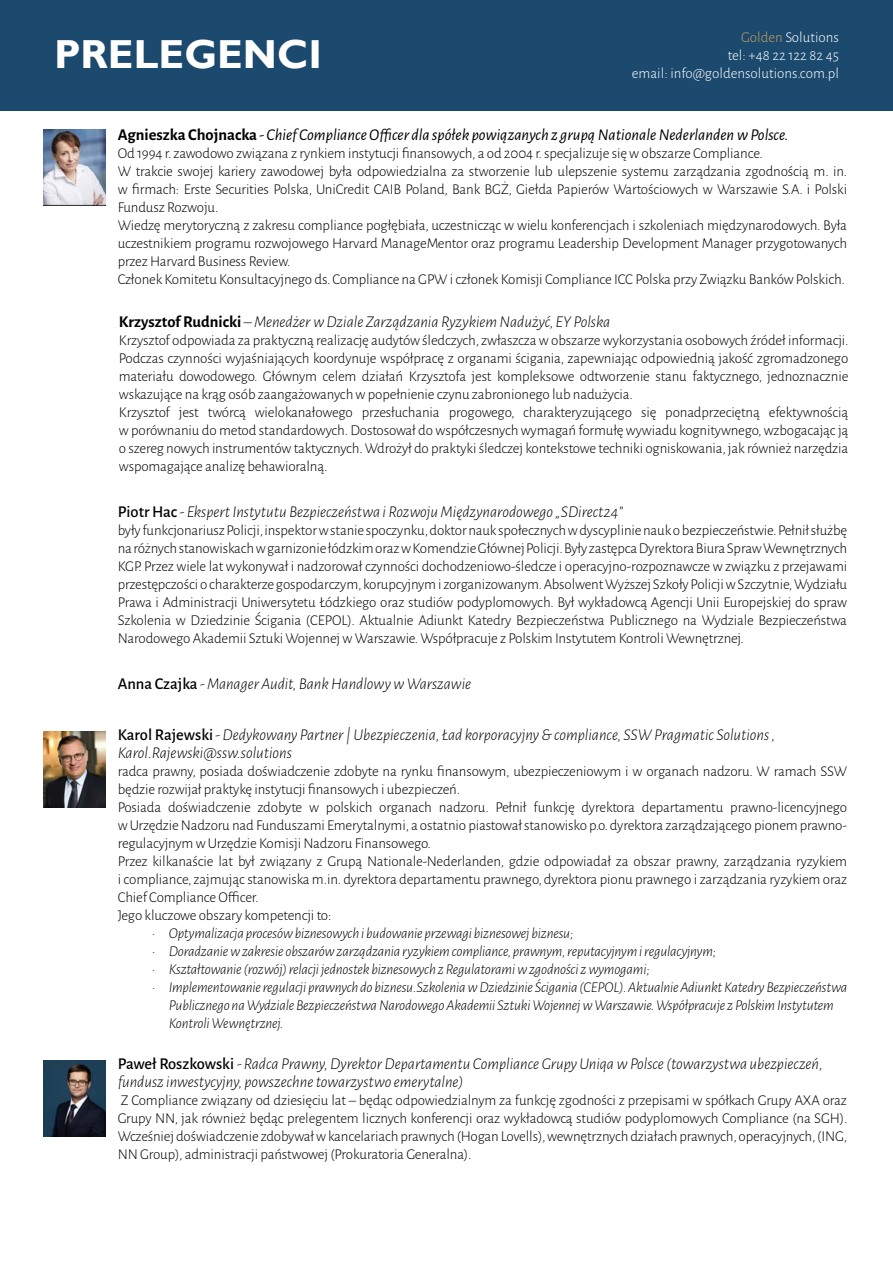
<style>
.page{position:relative;width:893px;height:1263px;background:#fff}
.page>*{position:absolute;margin:0;border:0;box-sizing:border-box;transform-origin:0 0}
.t1{font:700 40.5px "Gill Sans";color:#fff}
.t2{font:italic 300 16.5px/18px "Alegreya Sans";color:#000}
.t3{font:italic 16.5px "Alegreya Sans";color:#000}
.t4{font:300 15px/18px "Alegreya Sans";letter-spacing:-.01em;color:#000}
.t5{font:italic 300 15px/18px "Alegreya Sans";letter-spacing:-.01em;color:#000}
.t6{font:300 15px/18px "Alegreya Sans";color:#fff;text-align:right}
.s1{color:#c49e5e}
.s2{font-weight:700;font-style:normal}
.s3{font-weight:500;font-style:normal}
</style>
<div class="page">
<div style="left:0;top:0;width:893px;height:111px;background:#1c4a6e"></div>
<img style="left:43px;top:130px;width:63px;height:76px">
<img style="left:43px;top:731px;width:63px;height:76px">
<img style="left:43px;top:1060px;width:63px;height:76px">
<h1 class="t1" style="left:54px;top:30px;width:269px">PRELEGENCI</h1>
<p class="t6" style="left:632px;top:28px;width:208px"><span class="s1">Golden</span> Solutions<br>tel: +48 22 122 82 45<br>email: info@goldensolutions.com.pl</p>
<p class="t3" style="left:118px;top:123px;width:672px"><span class="s2">Agnieszka Chojnacka</span> - Chief Compliance Officer dla spółek powiązanych z grupą Nationale Nederlanden w Polsce.</p>
<p class="t4" style="left:118px;top:143px;width:731px">Od 1994 r. zawodowo związana z rynkiem instytucji finansowych, a od 2004 r. specjalizuje się w obszarze Compliance.<br>W trakcie swojej kariery zawodowej była odpowiedzialna za stworzenie lub ulepszenie systemu zarządzania zgodnością m. in. w firmach: Erste Securities Polska, UniCredit CAIB Poland, Bank BGŻ, Giełda Papierów Wartościowych w Warszawie S.A. i Polski Fundusz Rozwoju.<br>Wiedzę merytoryczną z zakresu compliance pogłębiała, uczestnicząc w wielu konferencjach i szkoleniach międzynarodowych. Była uczestnikiem programu rozwojowego Harvard ManageMentor oraz programu Leadership Development Manager przygotowanych przez Harvard Business Review.<br>Członek Komitetu Konsultacyjnego ds. Compliance na GPW i członek Komisji Compliance ICC Polska przy Związku Banków Polskich.</p>
<p class="t2" style="left:119px;top:313px;width:493px"><span class="s2">Krzysztof Rudnicki</span> – Menedżer w Dziale Zarządzania Ryzykiem Nadużyć, EY Polska</p>
<p class="t4" style="left:119px;top:331px;width:731px">Krzysztof odpowiada za praktyczną realizację audytów śledczych, zwłaszcza w obszarze wykorzystania osobowych źródeł informacji.<br>Podczas czynności wyjaśniających koordynuje współpracę z organami ścigania, zapewniając odpowiednią jakość zgromadzonego materiału dowodowego. Głównym celem działań Krzysztofa jest kompleksowe odtworzenie stanu faktycznego, jednoznacznie wskazujące na krąg osób zaangażowanych w popełnienie czynu zabronionego lub nadużycia.<br>Krzysztof jest twórcą wielokanałowego przesłuchania progowego, charakteryzującego się ponadprzeciętną efektywnością w porównaniu do metod standardowych. Dostosował do współczesnych wymagań formułę wywiadu kognitywnego, wzbogacając ją o szereg nowych instrumentów taktycznych. Wdrożył do praktyki śledczej kontekstowe techniki ogniskowania, jak również narzędzia wspomagające analizę behawioralną.</p>
<p class="t2" style="left:118px;top:503px;width:507px"><span class="s3">Piotr Hac</span> - Ekspert Instytutu Bezpieczeństwa i Rozwoju Międzynarodowego „SDirect24”</p>
<p class="t4" style="left:118px;top:521px;width:731px;text-align:justify">były funkcjonariusz Policji, inspektor w stanie spoczynku, doktor nauk społecznych w dyscyplinie nauk o bezpieczeństwie. Pełnił służbę na różnych stanowiskach w garnizonie łódzkim oraz w Komendzie Głównej Policji. Były zastępca Dyrektora Biura Spraw Wewnętrznych KGP. Przez wiele lat wykonywał i nadzorował czynności dochodzeniowo-śledcze i operacyjno-rozpoznawcze w związku z przejawami przestępczości o charakterze gospodarczym, korupcyjnym i zorganizowanym. Absolwent Wyższej Szkoły Policji w Szczytnie, Wydziału Prawa i Administracji Uniwersytetu Łódzkiego oraz studiów podyplomowych. Był wykładowcą Agencji Unii Europejskiej do spraw Szkolenia w Dziedzinie Ścigania (CEPOL). Aktualnie Adiunkt Katedry Bezpieczeństwa Publicznego na Wydziale Bezpieczeństwa Narodowego Akademii Sztuki Wojennej w Warszawie. Współpracuje z Polskim Instytutem Kontroli Wewnętrznej.</p>
<p class="t2" style="left:118px;top:674px;width:355px"><span class="s3">Anna Czajka</span> - Manager Audit, Bank Handlowy w Warszawie</p>
<p class="t2" style="left:118px;top:725px;width:659px"><span class="s3">Karol Rajewski</span> - Dedykowany Partner | Ubezpieczenia, Ład korporacyjny &amp; compliance, SSW Pragmatic Solutions ,<br>Karol.Rajewski@ssw.solutions</p>
<p class="t4" style="left:118px;top:762px;width:731px">radca prawny, posiada doświadczenie zdobyte na rynku finansowym, ubezpieczeniowym i w organach nadzoru. W ramach SSW będzie rozwijał praktykę instytucji finansowych i ubezpieczeń.<br>Posiada doświadczenie zdobyte w polskich organach nadzoru. Pełnił funkcję dyrektora departamentu prawno-licencyjnego w Urzędzie Nadzoru nad Funduszami Emerytalnymi, a ostatnio piastował stanowisko p.o. dyrektora zarządzającego pionem prawno&shy;regulacyjnym w Urzędzie Komisji Nadzoru Finansowego.<br>Przez kilkanaście lat był związany z Grupą Nationale-Nederlanden, gdzie odpowiadał za obszar prawny, zarządzania ryzykiem i compliance, zajmując stanowiska m.in. dyrektora departamentu prawnego, dyrektora pionu prawnego i zarządzania ryzykiem oraz Chief Compliance Officer.<br>Jego kluczowe obszary kompetencji to:</p>
<p class="t5" style="left:152px;top:924px;width:423px">• Optymalizacja procesów biznesowych i budowanie przewagi biznesowej biznesu;</p>
<p class="t5" style="left:152px;top:942px;width:566px">• Doradzanie w zakresie obszarów zarządzania ryzykiem compliance, prawnym, reputacyjnym i regulacyjnym;</p>
<p class="t5" style="left:152px;top:960px;width:500px">• Kształtowanie (rozwój) relacji jednostek biznesowych z Regulatorami w zgodności z wymogami;</p>
<p class="t5" style="left:169px;top:978px;width:680px;text-indent:-17px">• Implementowanie regulacji prawnych do biznesu.Szkolenia w Dziedzinie Ścigania (CEPOL). Aktualnie Adiunkt Katedry Bezpieczeństwa<br>Publicznego na Wydziale Bezpieczeństwa Narodowego Akademii Sztuki Wojennej w Warszawie. Współpracuje z Polskim Instytutem<br>Kontroli Wewnętrznej.</p>
<p class="t2" style="left:118px;top:1054px;width:707px"><span class="s3">Paweł Roszkowski</span> - Radca Prawny, Dyrektor Departamentu Compliance Grupy Uniqa w Polsce (towarzystwa ubezpieczeń, fundusz inwestycyjny, powszechne towarzystwo emerytalne)</p>
<p class="t4" style="left:118px;top:1091px;width:731px;text-align:justify">Z Compliance związany od dziesięciu lat – będąc odpowiedzialnym za funkcję zgodności z przepisami w spółkach Grupy AXA oraz Grupy NN, jak również będąc prelegentem licznych konferencji oraz wykładowcą studiów podyplomowych Compliance (na SGH).<br>Wcześniej doświadczenie zdobywał w kancelariach prawnych (Hogan Lovells), wewnętrznych działach prawnych, operacyjnych, (ING, NN Group), administracji państwowej (Prokuratoria Generalna).</p>
</div>
